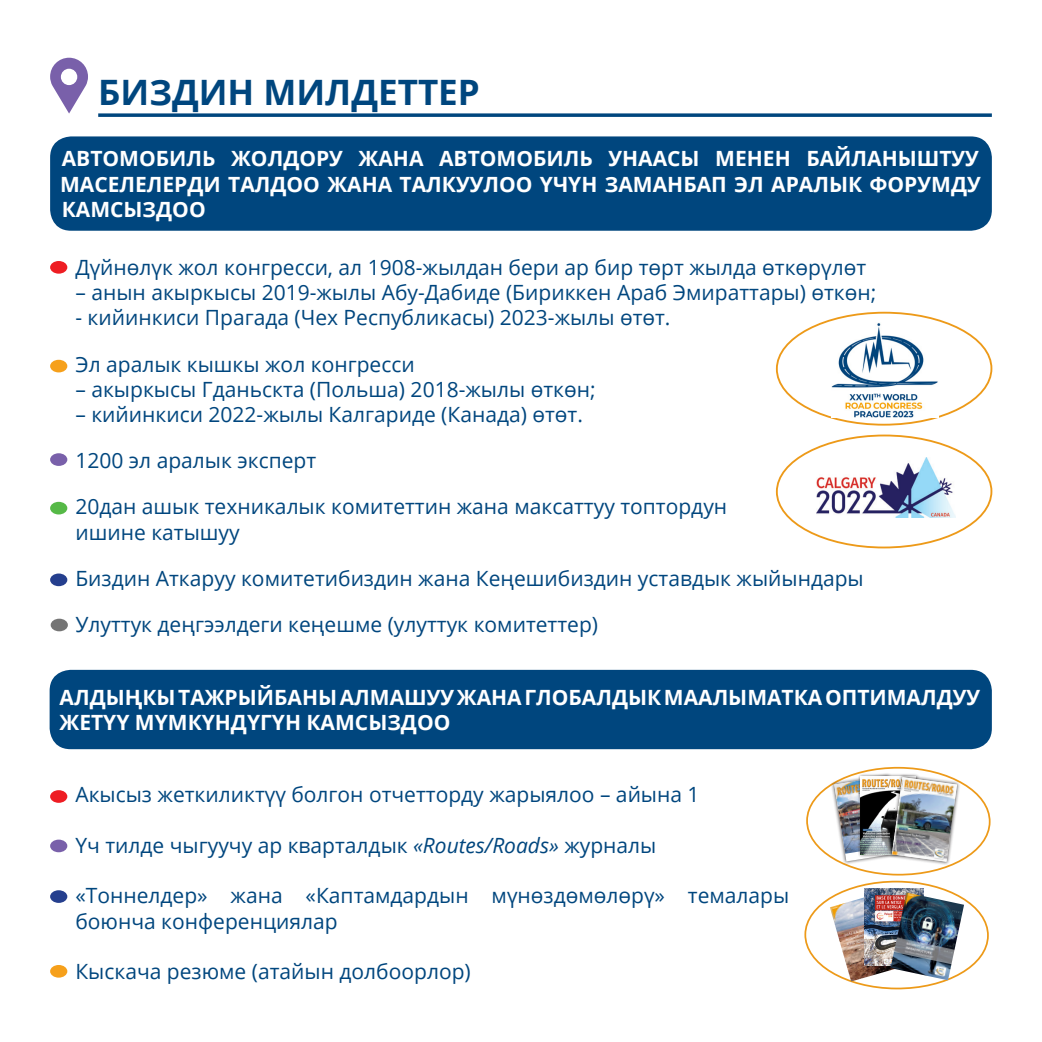
<style>
.page{position:relative;width:1042px;height:1042px;background:#fff}
.page>*{position:absolute;margin:0;border:0;box-sizing:border-box;transform-origin:0 0}
.t1{font:700 35px "Open Sans";color:#00467e}
.t2{font:21px/25.2px "Open Sans";color:#00467e}
.t3{font:700 21px/25.2px "Open Sans";color:#fff;text-align:justify}
.s1{font-style:italic}
</style>
<div class="page">
<div style="left:831px;top:772px;width:73px;height:92px;background:#231f20;opacity:.75"></div>
<div style="left:857px;top:773px;width:62px;height:85px;background:#231f20;opacity:.75"></div>
<div style="left:888px;top:774px;width:72px;height:91px;background:#231f20;opacity:.75"></div>
<img style="left:834px;top:776px;width:123px;height:86px">
<img style="left:892px;top:777px;width:65px;height:85px">
<div style="left:50px;top:136px;width:942px;height:95px;background:#00467e;border-radius:21px"></div>
<div style="left:50px;top:670px;width:942px;height:79px;background:#00467e;border-radius:21px"></div>
<svg style="left:50px;top:58px;width:38px;height:56px"></svg>
<div style="left:50px;top:790px;width:17px;height:13px;background:#ee1d23;border-radius:50%"></div>
<div style="left:50px;top:839px;width:17px;height:13px;background:#7960aa;border-radius:50%"></div>
<div style="left:50px;top:890px;width:17px;height:13px;background:#253f8e;border-radius:50%"></div>
<div style="left:50px;top:965px;width:17px;height:12px;background:#f6a01b;border-radius:50%"></div>
<svg style="left:98px;top:113px;width:894px;height:4px;background:#1f5c8d"></svg>
<img style="left:816px;top:458px;width:139px;height:60px">
<img style="left:831px;top:323px;width:107px;height:94px">
<img style="left:830px;top:891px;width:60px;height:90px">
<img style="left:864px;top:888px;width:59px;height:77px">
<img style="left:890px;top:892px;width:74px;height:88px">
<div style="left:50px;top:261px;width:17px;height:13px;background:#ee1d23;border-radius:50%"></div>
<div style="left:50px;top:453px;width:17px;height:13px;background:#7960aa;border-radius:50%"></div>
<div style="left:51px;top:619px;width:17px;height:12px;background:#757575;border-radius:50%"></div>
<div style="left:50px;top:502px;width:17px;height:12px;background:#56b947;border-radius:50%"></div>
<div style="left:50px;top:573px;width:17px;height:13px;background:#253f8e;border-radius:50%"></div>
<div style="left:50px;top:360px;width:17px;height:12px;background:#f6a01b;border-radius:50%"></div>
<p class="t1" style="left:98px;top:68px;width:383px">БИЗДИН МИЛДЕТТЕР</p>
<p class="t3" style="left:60px;top:146px;width:922px">АВТОМОБИЛЬ ЖОЛДОРУ ЖАНА АВТОМОБИЛЬ УНААСЫ МЕНЕН БАЙЛАНЫШТУУ МАСЕЛЕЛЕРДИ ТАЛДОО ЖАНА ТАЛКУУЛОО ҮЧҮН ЗАМАНБАП ЭЛ АРАЛЫК ФОРУМДУ КАМСЫЗДОО</p>
<p class="t2" style="left:75px;top:254px;width:792px">Дүйнөлүк жол конгресси, ал 1908-жылдан бери ар бир төрт жылда өткөрүлөт</p>
<p class="t2" style="left:75px;top:279px;width:802px">– анын акыркысы 2019-жылы Абу-Дабиде (Бириккен Араб Эмираттары) өткөн;</p>
<p class="t2" style="left:75px;top:304px;width:596px">- кийинкиси Прагада (Чех Республикасы) 2023-жылы өтөт.</p>
<p class="t2" style="left:75px;top:351px;width:341px">Эл аралык кышкы жол конгресси</p>
<p class="t2" style="left:75px;top:376px;width:522px">– акыркысы Гданьскта (Польша) 2018-жылы өткөн;</p>
<p class="t2" style="left:75px;top:401px;width:509px">– кийинкиси 2022-жылы Калгариде (Канада) өтөт.</p>
<p class="t2" style="left:75px;top:447px;width:242px">1200 эл аралык эксперт</p>
<p class="t2" style="left:75px;top:493px;width:653px">20дан ашык техникалык комитеттин жана максаттуу топтордун ишине катышуу</p>
<p class="t2" style="left:75px;top:565px;width:790px">Биздин Аткаруу комитетибиздин жана Кеңешибиздин уставдык жыйындары</p>
<p class="t2" style="left:75px;top:611px;width:524px">Улуттук деңгээлдеги кеңешме (улуттук комитеттер)</p>
<p class="t3" style="left:60px;top:684px;width:922px">АЛДЫҢКЫ ТАЖРЫЙБАНЫ АЛМАШУУ ЖАНА ГЛОБАЛДЫК МААЛЫМАТКА ОПТИМАЛДУУ<br>ЖЕТҮҮ МҮМКҮНДҮГҮН КАМСЫЗДОО</p>
<p class="t2" style="left:75px;top:782px;width:626px">Акысыз жеткиликтүү болгон отчетторду жарыялоо – айына 1</p>
<p class="t2" style="left:75px;top:832px;width:582px">Үч тилде чыгуучу ар кварталдык <span class="s1">«Routes/Roads»</span> журналы</p>
<p class="t2" style="left:75px;top:882px;width:715px">«Тоннелдер» жана «Каптамдардын мүнөздөмөлөрү» темалары боюнча конференциялар</p>
<p class="t2" style="left:75px;top:958px;width:397px">Кыскача резюме (атайын долбоорлор)</p>
</div>
